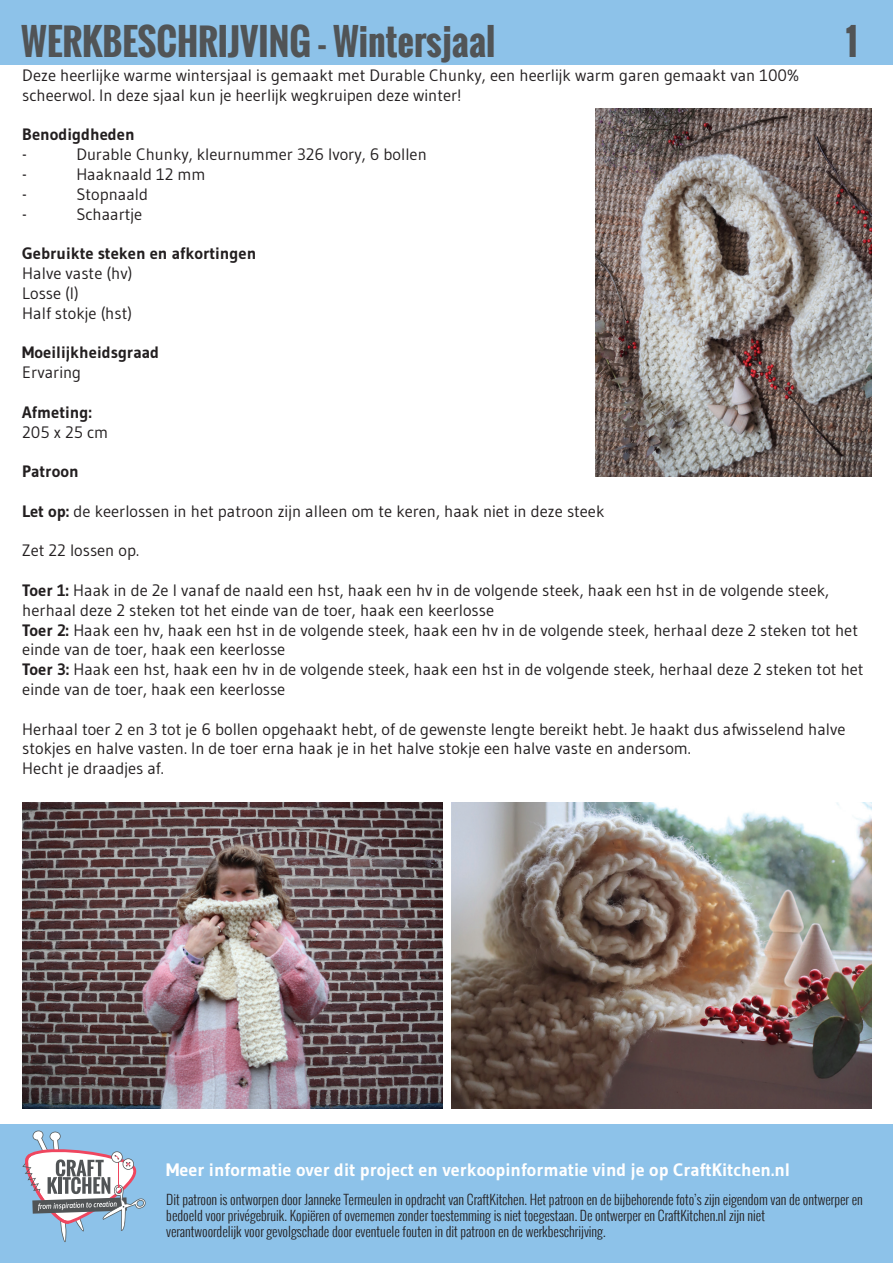
<style>
.page{position:relative;width:893px;height:1263px;background:#fff}
.page>*{position:absolute;margin:0;border:0;box-sizing:border-box;transform-origin:0 0}
.t1{font:700 36px "Oswald";color:#515456}
.t2{font:700 18px "Gudea";color:#fff}
.t3{font:16.5px/19.8px "Gudea";color:#231f20}
.t4{font:700 16.5px "Gudea";color:#231f20}
.t5{font:300 13.5px/16.2px "Oswald";color:#231f20}
.s1{font-weight:700}
</style>
<div class="page">
<div style="left:0;top:1125px;width:893px;height:138px;background:#8dc2e9"></div>
<div style="left:0;top:0;width:893px;height:64px;background:#8dc2e9"></div>
<svg style="left:22px;top:1130px;width:124px;height:112px"></svg>
<img style="left:22px;top:802px;width:421px;height:306px">
<img style="left:451px;top:802px;width:421px;height:306px">
<img style="left:595px;top:108px;width:277px;height:369px">
<h1 class="t1" style="left:21px;top:14px;width:476px">WERKBESCHRIJVING - Wintersjaal</h1>
<h1 class="t1" style="left:846px;top:14px;width:13px">1</h1>
<p class="t3" style="left:22px;top:65px;width:778px">Deze heerlijke warme wintersjaal is gemaakt met Durable Chunky, een heerlijk warm garen gemaakt van 100% scheerwol. In deze sjaal kun je heerlijk wegkruipen deze winter!</p>
<p class="t4" style="left:22px;top:124px;width:114px">Benodigdheden</p>
<p class="t3" style="left:22px;top:144px;width:6px">-</p>
<p class="t3" style="left:76px;top:144px;width:352px">Durable Chunky, kleurnummer 326 Ivory, 6 bollen</p>
<p class="t3" style="left:22px;top:164px;width:6px">-</p>
<p class="t3" style="left:76px;top:164px;width:131px">Haaknaald 12 mm</p>
<p class="t3" style="left:22px;top:184px;width:6px">-</p>
<p class="t3" style="left:76px;top:184px;width:73px">Stopnaald</p>
<p class="t3" style="left:22px;top:204px;width:6px">-</p>
<p class="t3" style="left:76px;top:204px;width:68px">Schaartje</p>
<p class="t4" style="left:22px;top:243px;width:236px">Gebruikte steken en afkortingen</p>
<p class="t3" style="left:22px;top:263px;width:112px">Halve vaste (hv)<br>Losse (l)<br>Half stokje (hst)</p>
<p class="t4" style="left:22px;top:342px;width:138px">Moeilijkheidsgraad</p>
<p class="t3" style="left:22px;top:362px;width:60px">Ervaring</p>
<p class="t4" style="left:22px;top:402px;width:71px">Afmeting:</p>
<p class="t3" style="left:22px;top:422px;width:88px">205 x 25 cm</p>
<p class="t4" style="left:22px;top:461px;width:58px">Patroon</p>
<p class="t3" style="left:22px;top:501px;width:584px"><span class="s1">Let op:</span> de keerlossen in het patroon zijn alleen om te keren, haak niet in deze steek</p>
<p class="t3" style="left:22px;top:540px;width:118px">Zet 22 lossen op.</p>
<p class="t3" style="left:22px;top:580px;width:843px"><span class="s1">Toer 1:</span> Haak in de 2e l vanaf de naald een hst, haak een hv in de volgende steek, haak een hst in de volgende steek, herhaal deze 2 steken tot het einde van de toer, haak een keerlosse<br><span class="s1">Toer 2:</span> Haak een hv, haak een hst in de volgende steek, haak een hv in de volgende steek, herhaal deze 2 steken tot het einde van de toer, haak een keerlosse<br><span class="s1">Toer 3:</span> Haak een hst, haak een hv in de volgende steek, haak een hst in de volgende steek, herhaal deze 2 steken tot het einde van de toer, haak een keerlosse</p>
<p class="t3" style="left:22px;top:719px;width:825px">Herhaal toer 2 en 3 tot je 6 bollen opgehaakt hebt, of de gewenste lengte bereikt hebt. Je haakt dus afwisselend halve stokjes en halve vasten. In de toer erna haak je in het halve stokje een halve vaste en andersom.<br>Hecht je draadjes af.</p>
<p class="t2" style="left:166px;top:1159px;width:626px">Meer informatie over dit project en verkoopinformatie vind je op CraftKitchen.nl</p>
<p class="t5" style="left:166px;top:1191px;width:698px">Dit patroon is ontworpen door Janneke Termeulen in opdracht van CraftKitchen. Het patroon en de bijbehorende foto’s zijn eigendom van de ontwerper en bedoeld voor privégebruik. Kopiëren of overnemen zonder toestemming is niet toegestaan. De ontwerper en CraftKitchen.nl zijn niet<br>verantwoordelijk voor gevolgschade door eventuele fouten in dit patroon en de werkbeschrijving.</p>
</div>
